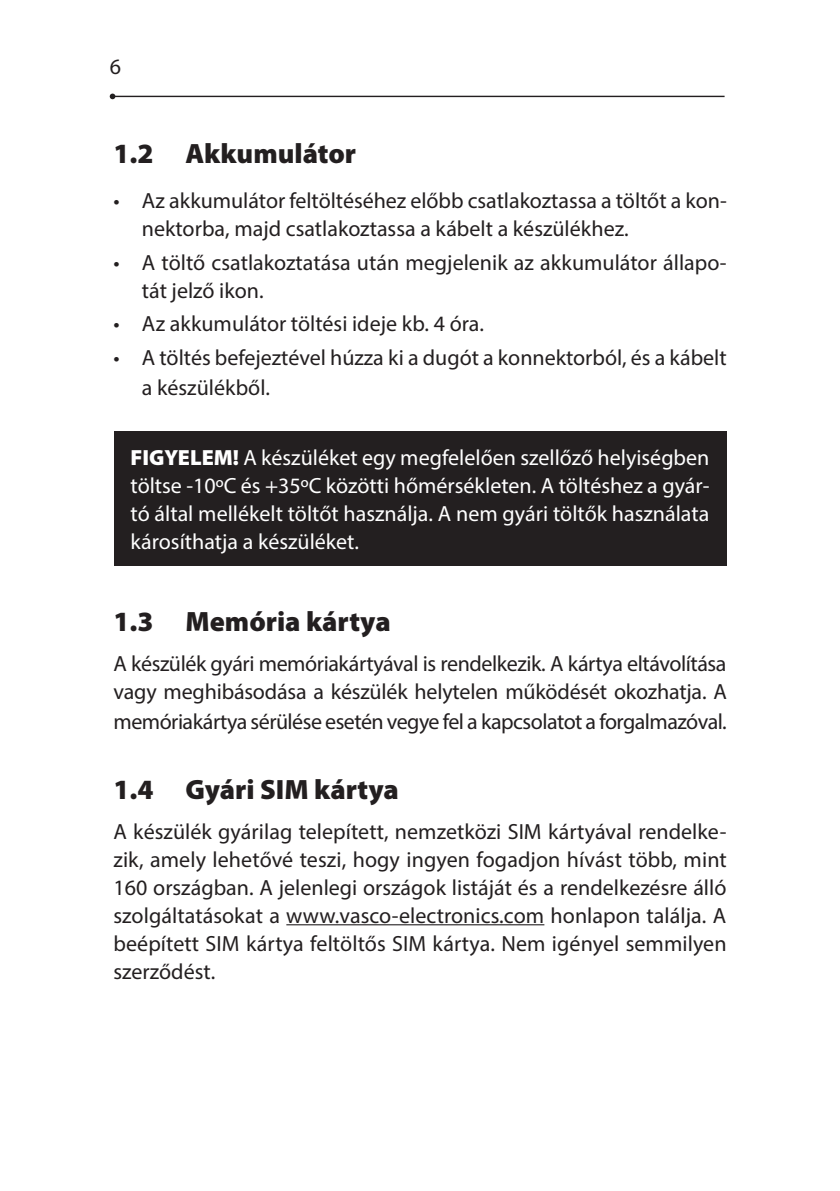
<style>
.page{position:relative;width:840px;height:1191px;background:#fff}
.page>*{position:absolute;margin:0;border:0;box-sizing:border-box;transform-origin:0 0}
.t1{font:900 28px "Myriad Pro";color:#231f20}
.t2{font:22px/28px "Myriad Pro";color:#231f20}
.t3{font:22px/28px "Myriad Pro";color:#fff;text-align:justify}
.t4{font:22px "Myriad Pro";letter-spacing:-.025em;color:#231f20}
.s1{font-weight:900}
</style>
<div class="page">
<hr style="left:112px;top:96px;width:612px;height:1px;background:#231f20">
<svg style="left:110px;top:94px;width:5px;height:5px"></svg>
<hr style="left:286px;top:924px;width:258px;height:1px;background:#231f20">
<div style="left:113px;top:431px;width:613px;height:135px;background:#231f20"></div>
<p class="t2" style="left:110px;top:52px;width:13px">6</p>
<p class="t1" style="left:113px;top:135px;width:244px">1.2 Akkumulátor</p>
<p class="t2" style="left:142px;top:186px;width:586px;text-indent:-28px">• Az akkumulátor feltöltéséhez előbb csatlakoztassa a töltőt a kon&shy;nektorba, majd csatlakoztassa a kábelt a készülékhez.</p>
<p class="t2" style="left:142px;top:248px;width:585px;text-indent:-28px">• A töltő csatlakoztatása után megjelenik az akkumulátor állapo&shy;tát jelző ikon.</p>
<p class="t2" style="left:113px;top:309px;width:372px">• Az akkumulátor töltési ideje kb. 4 óra.</p>
<p class="t2" style="left:142px;top:342px;width:586px;line-height:30px;text-indent:-28px">• A töltés befejeztével húzza ki a dugót a konnektorból, és a kábelt a készülékből.</p>
<p class="t3" style="left:130px;top:443px;width:580px"><span class="s1">FIGYELEM!</span> A készüléket egy megfelelően szellőző helyiségben töltse -10oC és +35oC közötti hőmérsékleten. A töltéshez a gyár&shy;tó által mellékelt töltőt használja. A nem gyári töltők használata károsíthatja a készüléket.</p>
<p class="t1" style="left:113px;top:603px;width:278px">1.3 Memória kártya</p>
<p class="t2" style="left:113px;top:649px;width:614px">A készülék gyári memóriakártyával is rendelkezik. A kártya eltávolítása vagy meghibásodása a készülék helytelen működését okozhatja. A</p>
<p class="t4" style="left:113px;top:707px;width:614px">memóriakártya sérülése esetén vegye fel a kapcsolatot a forgalmazóval.</p>
<p class="t1" style="left:113px;top:771px;width:287px">1.4 Gyári SIM kártya</p>
<p class="t2" style="left:113px;top:817px;width:614px;text-align:justify">A készülék gyárilag telepített, nemzetközi SIM kártyával rendelke&shy;zik, amely lehetővé teszi, hogy ingyen fogadjon hívást több, mint 160 országban. A jelenlegi országok listáját és a rendelkezésre álló szolgáltatásokat a www.vasco-electronics.com honlapon találja. A beépített SIM kártya feltöltős SIM kártya. Nem igényel semmilyen szerződést.</p>
</div>
